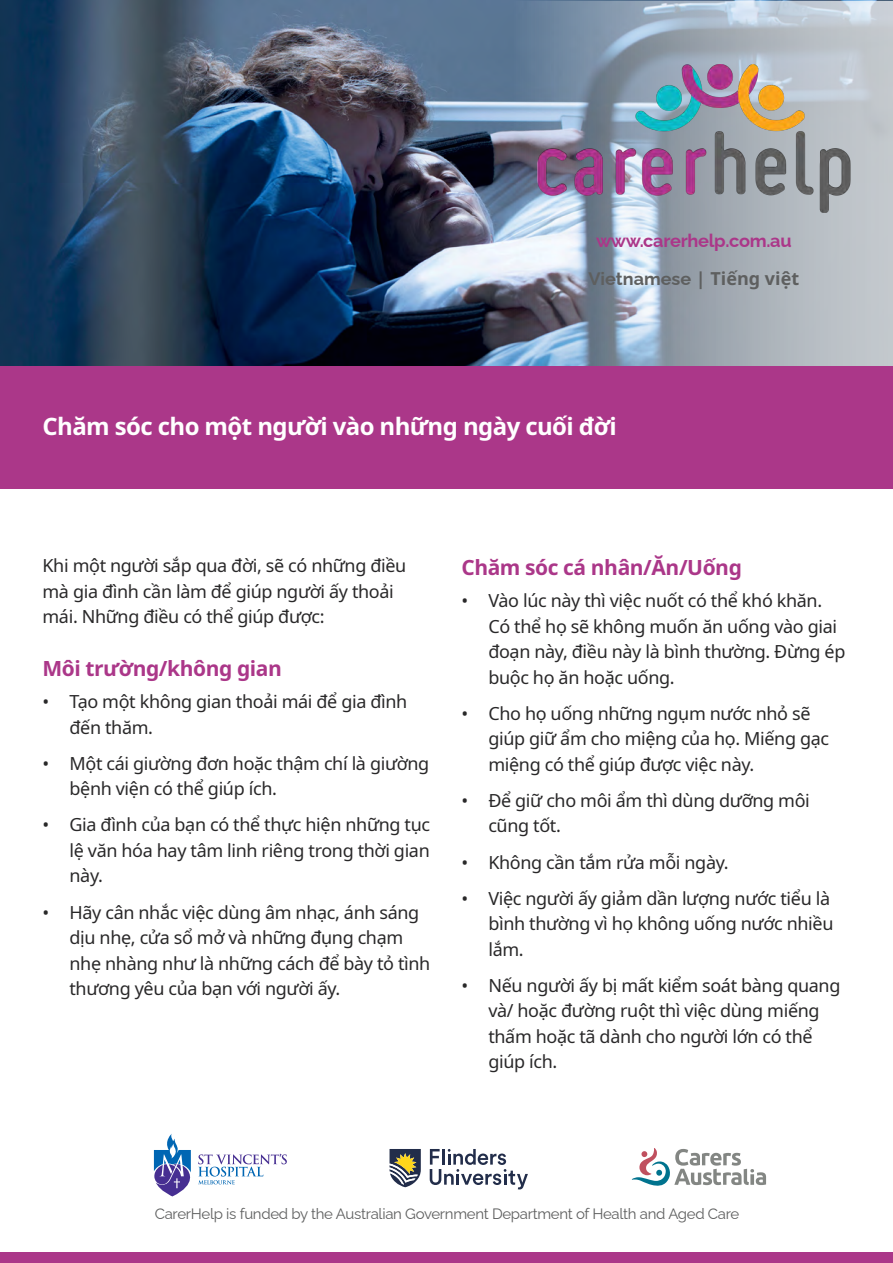
<style>
.page{position:relative;width:893px;height:1263px;background:#fff}
.page>*{position:absolute;margin:0;border:0;box-sizing:border-box;transform-origin:0 0}
.t1{font:700 24px "Noto Sans";letter-spacing:-.025em;color:#fff}
.t2{font:700 21px "Noto Sans";letter-spacing:-.02em;color:#ab3789}
.t3{font:700 18.15px "Raleway";letter-spacing:-.015em;color:#ab3789}
.t4{font:18px/25.5px "Noto Sans";letter-spacing:-.02em;color:#292829}
.t5{font:700 18px "Raleway";color:#5e5f5f}
.t6{font:15px "Raleway";letter-spacing:-.02em;color:#5e5f5f}
.s1{font-family:"Noto Sans"}
</style>
<div class="page">
<img style="left:0;top:0;width:893px;height:366px">
<img style="left:298px;top:1px;width:595px;height:365px">
<div style="left:0;top:366px;width:893px;height:122px;background:#ab3789"></div>
<div style="left:0;top:1252px;width:893px;height:11px;background:#ab3789"></div>
<img style="left:537px;top:64px;width:314px;height:149px">
<svg style="left:632px;top:1148px;width:134px;height:38px"></svg>
<svg style="left:154px;top:1134px;width:133px;height:62px"></svg>
<svg style="left:390px;top:1149px;width:31px;height:38px"></svg>
<svg style="left:430px;top:1149px;width:98px;height:40px"></svg>
<p class="t3" style="left:596px;top:226px;width:197px">www.carerhelp.com.au</p>
<p class="t5" style="left:588px;top:264px;width:212px">Vietnamese <span class="s1">| Tiếng việt</span></p>
<h1 class="t1" style="left:43px;top:409px;width:576px">Chăm sóc cho một người vào những ngày cuối đời</h1>
<p class="t4" style="left:43px;top:553px;width:365px">Khi một người sắp qua đời, sẽ có những điều mà gia đình cần làm để giúp người ấy thoải mái. Những điều có thể giúp được:</p>
<h2 class="t2" style="left:43px;top:654px;width:241px">Môi trường/không gian</h2>
<p class="t4" style="left:70px;top:689px;width:339px;text-indent:-27px">• Tạo một không gian thoải mái để gia đình đến thăm.</p>
<p class="t4" style="left:70px;top:751px;width:361px;text-indent:-27px">• Một cái giường đơn hoặc thậm chí là giường bệnh viện có thể giúp ích.</p>
<p class="t4" style="left:70px;top:812px;width:362px;text-align:justify;text-indent:-27px">• Gia đình của bạn có thể thực hiện những tục lệ văn hóa hay tâm linh riêng trong thời gian này.</p>
<p class="t4" style="left:70px;top:900px;width:362px;text-indent:-27px">• Hãy cân nhắc việc dùng âm nhạc, ánh sáng dịu nhẹ, cửa sổ mở và những đụng chạm nhẹ nhàng như là những cách để bày tỏ tình thương yêu của bạn với người ấy.</p>
<h2 class="t2" style="left:461px;top:553px;width:282px">Chăm sóc cá nhân/Ăn/Uống</h2>
<p class="t4" style="left:488px;top:588px;width:359px;text-indent:-27px">• Vào lúc này thì việc nuốt có thể khó khăn.<br>Có thể họ sẽ không muốn ăn uống vào giai đoạn này, điều này là bình thường. Đừng ép buộc họ ăn hoặc uống.</p>
<p class="t4" style="left:488px;top:701px;width:342px;text-indent:-27px">• Cho họ uống những ngụm nước nhỏ sẽ giúp giữ ẩm cho miệng của họ. Miếng gạc miệng có thể giúp được việc này.</p>
<p class="t4" style="left:488px;top:788px;width:323px;text-indent:-27px">• Để giữ cho môi ẩm thì dùng dưỡng môi cũng tốt.</p>
<p class="t4" style="left:461px;top:850px;width:269px">• Không cần tắm rửa mỗi ngày.</p>
<p class="t4" style="left:488px;top:886px;width:347px;text-indent:-27px">• Việc người ấy giảm dần lượng nước tiểu là bình thường vì họ không uống nước nhiều lắm.</p>
<p class="t4" style="left:488px;top:973px;width:354px;text-indent:-27px">• Nếu người ấy bị mất kiểm soát bàng quang và/ hoặc đường ruột thì việc dùng miếng thấm hoặc tã dành cho người lớn có thể giúp ích.</p>
<p class="t6" style="left:155px;top:1202px;width:586px">CarerHelp is funded by the Australian Government Department of Health and Aged Care</p>
</div>
